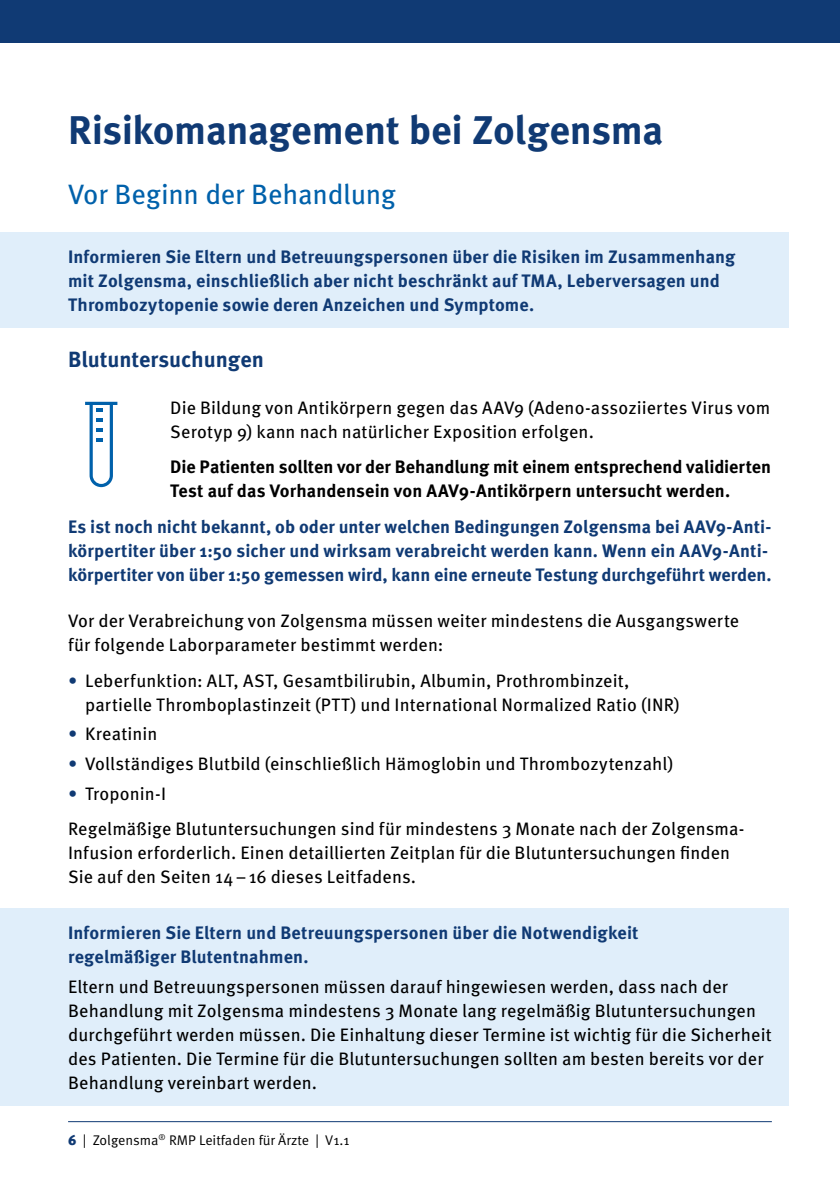
<style>
.page{position:relative;width:840px;height:1191px;background:#fff}
.page>*{position:absolute;margin:0;border:0;box-sizing:border-box;transform-origin:0 0}
.t1{font:700 40px "Meta Pro";letter-spacing:-.01em;color:#103a74}
.t2{font:28px "Meta Pro";letter-spacing:-.01em;color:#0061ab}
.t3{font:700 22px "Meta Pro";color:#103a74}
.t4{font:18px/24px "Meta Pro";letter-spacing:.005em;color:#000}
.t5{font:700 18px/24px "Meta Pro";letter-spacing:.005em;color:#103a74}
.t6{font:700 18px/24px "Meta Pro";letter-spacing:.005em;color:#000}
.t7{font:14px "Meta Pro Norm";color:#000}
.s1{color:#103a74}
.s2{font-family:"Meta Pro";font-weight:900;color:#103a74}
</style>
<div class="page">
<hr style="left:68px;top:1121px;width:703px;height:1px;background:#103a74">
<div style="left:0;top:0;width:839px;height:43px;background:#103a74"></div>
<div style="left:0;top:232px;width:788px;height:96px;background:#e0eefa"></div>
<div style="left:0;top:908px;width:788px;height:198px;background:#e0eefa"></div>
<svg style="left:85px;top:402px;width:32px;height:85px"></svg>
<h1 class="t1" style="left:68px;top:98px;width:596px">Risikomanagement bei Zolgensma</h1>
<h2 class="t2" style="left:68px;top:173px;width:329px">Vor Beginn der Behandlung</h2>
<p class="t5" style="left:68px;top:243px;width:668px">Informieren Sie Eltern und Betreuungspersonen über die Risiken im Zusammenhang mit Zolgensma, einschließlich aber nicht beschränkt auf TMA, Leberversagen und<br>Thrombozytopenie sowie deren Anzeichen und Symptome.</p>
<p class="t3" style="left:68px;top:342px;width:197px">Blutuntersuchungen</p>
<p class="t4" style="left:170px;top:394px;width:601px">Die Bildung von Antikörpern gegen das AAV9 (Adeno-assoziiertes Virus vom<br>Serotyp 9) kann nach natürlicher Exposition erfolgen.</p>
<p class="t6" style="left:170px;top:454px;width:602px">Die Patienten sollten vor der Behandlung mit einem entsprechend validierten<br>Test auf das Vorhandensein von AAV9-Antikörpern untersucht werden.</p>
<p class="t5" style="left:68px;top:513px;width:704px">Es ist noch nicht bekannt, ob oder unter welchen Bedingungen Zolgensma bei AAV9-Anti&shy;körpertiter über 1:50 sicher und wirksam verabreicht werden kann. Wenn ein AAV9-Anti&shy;körpertiter von über 1:50 gemessen wird, kann eine erneute Testung durchgeführt werden.</p>
<p class="t4" style="left:68px;top:608px;width:672px">Vor der Verabreichung von Zolgensma müssen weiter mindestens die Ausgangswerte für folgende Laborparameter bestimmt werden:</p>
<p class="t4" style="left:85px;top:667px;width:596px;text-indent:-17px"><span class="s1">•</span> Leberfunktion: ALT, AST, Gesamtbilirubin, Albumin, Prothrombinzeit, partielle Thromboplastinzeit (PTT) und International Normalized Ratio (INR)</p>
<p class="t4" style="left:68px;top:721px;width:91px"><span class="s1">•</span> Kreatinin</p>
<p class="t4" style="left:68px;top:750px;width:606px"><span class="s1">•</span> Vollständiges Blutbild (einschließlich Hämoglobin und Thrombozytenzahl)</p>
<p class="t4" style="left:68px;top:774px;width:677px;line-height:35.4px"><span class="s1">•</span> Troponin-I<br>Regelmäßige Blutuntersuchungen sind für mindestens 3 Monate nach der Zolgensma-</p>
<p class="t4" style="left:68px;top:839px;width:663px">Infusion erforderlich. Einen detaillierten Zeitplan für die Blutuntersuchungen finden<br>Sie auf den Seiten 14–16 dieses Leitfadens.</p>
<p class="t5" style="left:68px;top:919px;width:571px">Informieren Sie Eltern und Betreuungspersonen über die Notwendigkeit regelmäßiger Blutentnahmen.</p>
<p class="t4" style="left:68px;top:973px;width:704px">Eltern und Betreuungspersonen müssen darauf hingewiesen werden, dass nach der Behandlung mit Zolgensma mindestens 3 Monate lang regelmäßig Blutuntersuchungen durchgeführt werden müssen. Die Einhaltung dieser Termine ist wichtig für die Sicherheit des Patienten. Die Termine für die Blutuntersuchungen sollten am besten bereits vor der Behandlung vereinbart werden.</p>
<p class="t7" style="left:68px;top:1129px;width:283px"><span class="s2">6</span> | Zolgensma<sup>®</sup> RMP Leitfaden für Ärzte | V1.1</p>
</div>
